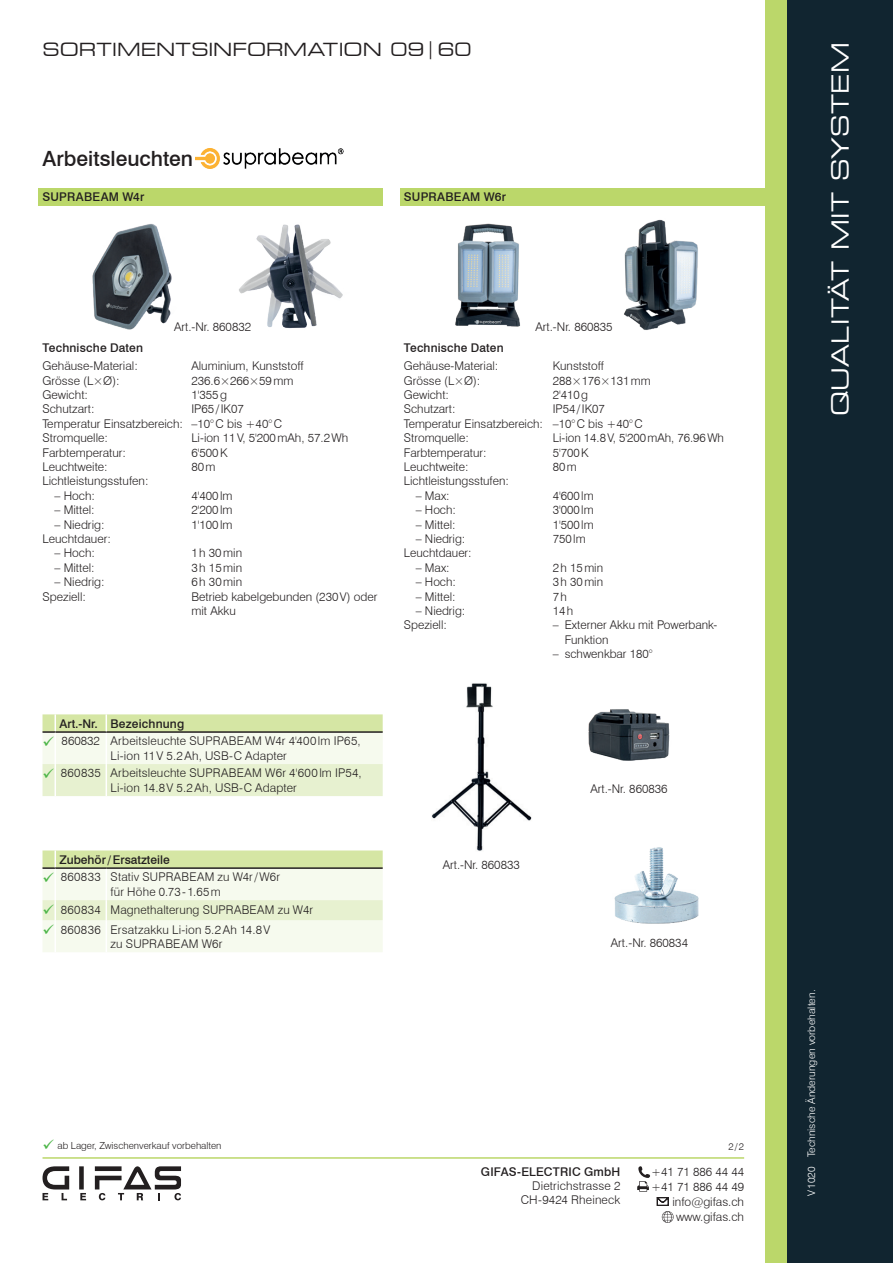
<style>
.page{position:relative;width:893px;height:1263px;background:#fff}
.page>*{position:absolute;margin:0;border:0;box-sizing:border-box;transform-origin:0 0}
.t1{font:expanded 23.55px "Square 721 BT";letter-spacing:.01em;color:#fff}
.t2{font:500 21px "Swiss 721 BT";color:#231f20}
.t3{font:expanded 18px "Square 721 BT";color:#231f20}
.t4{font:300 12px/14.4px "Swiss 721 BT";color:#231f20}
.t5{font:500 12px "Swiss 721 BT";letter-spacing:.015em;color:#231f20}
.t6{font:300 12px/14.4px "Swiss 721 BT";letter-spacing:.02em;color:#231f20}
.t7{font:300 10.5px "Swiss 721 BT";color:#fff}
.t8{font:300 9.75px "Swiss 721 BT";color:#231f20}
.s1{color:#4bb547}
</style>
<div class="page">
<div style="left:787px;top:0;width:106px;height:1263px;background:#112530"></div>
<div style="left:765px;top:0;width:22px;height:1263px;background:#bbd76a"></div>
<div style="left:79px;top:1166px;width:5px;height:23px;background:#231f20"></div>
<svg style="left:43px;top:1166px;width:26px;height:34px"></svg>
<svg style="left:80px;top:1193px;width:6px;height:7px"></svg>
<svg style="left:95px;top:1166px;width:86px;height:34px"></svg>
<hr style="left:43px;top:1157px;width:701px;height:2px;background:#bbd76a">
<svg style="left:637px;top:1166px;width:36px;height:57px"></svg>
<img style="left:624px;top:219px;width:74px;height:111px">
<img style="left:92px;top:224px;width:80px;height:106px">
<img style="left:239px;top:224px;width:104px;height:105px">
<img style="left:455px;top:223px;width:65px;height:104px">
<div style="left:38px;top:188px;width:345px;height:17px;background:#bbd76a"></div>
<div style="left:400px;top:188px;width:370px;height:17px;background:#bbd76a"></div>
<img style="left:431px;top:683px;width:101px;height:168px">
<img style="left:614px;top:847px;width:85px;height:77px">
<img style="left:588px;top:709px;width:82px;height:52px">
<img style="left:196px;top:149px;width:148px;height:20px">
<svg style="left:43px;top:714px;width:340px;height:82px;background:#e5eecf"></svg>
<hr style="left:55px;top:733px;width:1px;height:31px;background:#fff">
<hr style="left:55px;top:764px;width:1px;height:32px;background:#fff">
<svg style="left:43px;top:850px;width:340px;height:102px;background:#eaf1d9"></svg>
<hr style="left:55px;top:920px;width:1px;height:32px;background:#fff">
<h3 class="t3" style="left:43px;top:39px;width:431px">SORTIMENTSINFORMATION 09|60</h3>
<h1 class="t1" style="left:826px;top:416px;width:375px;rotate:-90deg">QUALITÄT MIT SYSTEM</h1>
<h2 class="t2" style="left:43px;top:146px;width:152px">Arbeitsleuchten</h2>
<p class="t5" style="left:43px;top:190px;width:103px">SUPRABEAM W4r</p>
<p class="t5" style="left:404px;top:190px;width:104px">SUPRABEAM W6r</p>
<p class="t4" style="left:174px;top:320px;width:79px">Art.-Nr. 860832</p>
<p class="t4" style="left:535px;top:320px;width:79px">Art.-Nr. 860835</p>
<p class="t5" style="left:43px;top:340px;width:102px">Technische Daten</p>
<p class="t4" style="left:43px;top:359px;width:97px">Gehäuse-Material:</p>
<p class="t4" style="left:191px;top:359px;width:114px">Aluminium, Kunststoff</p>
<p class="t4" style="left:43px;top:373px;width:79px">Grösse (L×Ø):</p>
<p class="t4" style="left:191px;top:373px;width:104px">236.6×266×59mm</p>
<p class="t4" style="left:43px;top:387px;width:47px">Gewicht:</p>
<p class="t4" style="left:191px;top:387px;width:37px">1'355g</p>
<p class="t4" style="left:43px;top:402px;width:54px">Schutzart:</p>
<p class="t5" style="left:404px;top:340px;width:101px">Technische Daten</p>
<p class="t4" style="left:404px;top:359px;width:96px">Gehäuse-Material:</p>
<p class="t4" style="left:553px;top:359px;width:53px">Kunststoff</p>
<p class="t4" style="left:404px;top:373px;width:78px">Grösse (L×Ø):</p>
<p class="t4" style="left:553px;top:373px;width:99px">288×176×131mm</p>
<p class="t4" style="left:404px;top:387px;width:47px">Gewicht:</p>
<p class="t4" style="left:553px;top:387px;width:37px">2'410g</p>
<p class="t4" style="left:404px;top:402px;width:53px">Schutzart:</p>
<p class="t4" style="left:43px;top:402px;width:241px;text-indent:149px">IP65/IK07<br>Temperatur Einsatzbereich: –10°C bis +40°C<br>Stromquelle:</p>
<p class="t4" style="left:404px;top:402px;width:240px;text-indent:149px">IP54/IK07<br>Temperatur Einsatzbereich: –10°C bis +40°C<br>Stromquelle:</p>
<p class="t4" style="left:191px;top:431px;width:159px">Li-ion 11V, 5'200mAh, 57.2Wh</p>
<p class="t4" style="left:553px;top:431px;width:173px">Li-ion 14.8V, 5'200mAh, 76.96Wh</p>
<p class="t4" style="left:43px;top:445px;width:85px">Farbtemperatur:</p>
<p class="t4" style="left:191px;top:445px;width:38px">6'500K</p>
<p class="t4" style="left:43px;top:459px;width:67px">Leuchtweite:</p>
<p class="t4" style="left:191px;top:459px;width:26px">80m</p>
<p class="t4" style="left:43px;top:474px;width:108px">Lichtleistungsstufen:</p>
<p class="t4" style="left:55px;top:488px;width:42px">– Hoch:</p>
<p class="t4" style="left:191px;top:488px;width:43px">4'400lm</p>
<p class="t4" style="left:55px;top:503px;width:42px">– Mittel:</p>
<p class="t4" style="left:191px;top:503px;width:43px">2'200lm</p>
<p class="t4" style="left:55px;top:517px;width:52px">– Niedrig:</p>
<p class="t4" style="left:191px;top:517px;width:43px">1'100lm</p>
<p class="t4" style="left:43px;top:531px;width:70px">Leuchtdauer:</p>
<p class="t4" style="left:55px;top:546px;width:42px">– Hoch:</p>
<p class="t4" style="left:191px;top:546px;width:52px">1h 30min</p>
<p class="t4" style="left:55px;top:560px;width:42px">– Mittel:</p>
<p class="t4" style="left:191px;top:560px;width:52px">3h 15min</p>
<p class="t4" style="left:55px;top:575px;width:52px">– Niedrig:</p>
<p class="t4" style="left:191px;top:575px;width:52px">6h 30min</p>
<p class="t4" style="left:43px;top:589px;width:45px">Speziell:</p>
<p class="t4" style="left:191px;top:589px;width:188px">Betrieb kabelgebunden (230V) oder mit Akku</p>
<p class="t5" style="left:60px;top:716px;width:126px">Art.-Nr. Bezeichnung</p>
<p class="t4" style="left:43px;top:734px;width:319px;text-align:center"><span class="s1">✓</span> 860832 Arbeitsleuchte SUPRABEAM W4r 4'400lm IP65,<br>Li-ion 11V 5.2Ah, USB-C Adapter</p>
<p class="t4" style="left:43px;top:766px;width:321px;text-align:center"><span class="s1">✓</span> 860835 Arbeitsleuchte SUPRABEAM W6r 4'600lm IP54,<br>Li-ion 14.8V 5.2Ah, USB-C Adapter</p>
<p class="t5" style="left:60px;top:852px;width:112px">Zubehör/Ersatzteile</p>
<p class="t6" style="left:111px;top:870px;width:171px;text-indent:-68px"><span class="s1">✓</span> 860833 Stativ SUPRABEAM zu W4r/W6r für Höhe 0.73-1.65m</p>
<p class="t4" style="left:43px;top:902px;width:272px"><span class="s1">✓</span> 860834 Magnethalterung SUPRABEAM zu W4r</p>
<p class="t6" style="left:111px;top:922px;width:161px;text-indent:-68px"><span class="s1">✓</span> 860836 Ersatzakku Li-ion 5.2Ah 14.8V zu SUPRABEAM W6r</p>
<p class="t8" style="left:43px;top:1140px;width:181px"><span class="s1">✓</span> ab Lager, Zwischenverkauf vorbehalten</p>
<p class="t4" style="left:404px;top:445px;width:84px">Farbtemperatur:</p>
<p class="t4" style="left:553px;top:445px;width:38px">5'700K</p>
<p class="t4" style="left:404px;top:459px;width:66px">Leuchtweite:</p>
<p class="t4" style="left:553px;top:459px;width:26px">80m</p>
<p class="t4" style="left:404px;top:474px;width:106px">Lichtleistungsstufen:</p>
<p class="t4" style="left:416px;top:488px;width:35px">– Max:</p>
<p class="t4" style="left:553px;top:488px;width:42px">4'600lm</p>
<p class="t4" style="left:416px;top:503px;width:42px">– Hoch:</p>
<p class="t4" style="left:553px;top:503px;width:42px">3'000lm</p>
<p class="t4" style="left:416px;top:517px;width:41px">– Mittel:</p>
<p class="t4" style="left:553px;top:517px;width:42px">1'500lm</p>
<p class="t4" style="left:416px;top:531px;width:51px">– Niedrig:</p>
<p class="t4" style="left:553px;top:531px;width:34px">750lm</p>
<p class="t4" style="left:404px;top:546px;width:69px">Leuchtdauer:</p>
<p class="t4" style="left:416px;top:560px;width:35px">– Max:</p>
<p class="t4" style="left:553px;top:560px;width:52px">2h 15min</p>
<p class="t4" style="left:416px;top:575px;width:42px">– Hoch:</p>
<p class="t4" style="left:553px;top:575px;width:52px">3h 30min</p>
<p class="t4" style="left:416px;top:589px;width:41px">– Mittel:</p>
<p class="t4" style="left:553px;top:589px;width:16px">7h</p>
<p class="t4" style="left:416px;top:603px;width:51px">– Niedrig:</p>
<p class="t4" style="left:553px;top:603px;width:22px">14h</p>
<p class="t4" style="left:404px;top:618px;width:44px">Speziell:</p>
<p class="t4" style="left:565px;top:618px;width:154px;text-indent:-12px">– Externer Akku mit Powerbank-<br>Funktion</p>
<p class="t4" style="left:553px;top:647px;width:101px">– schwenkbar 180°</p>
<p class="t4" style="left:443px;top:857px;width:79px">Art.-Nr. 860833</p>
<p class="t4" style="left:590px;top:782px;width:79px">Art.-Nr. 860836</p>
<p class="t4" style="left:611px;top:935px;width:79px">Art.-Nr. 860834</p>
<p class="t8" style="left:728px;top:1140px;width:17px">2/2</p>
<p class="t7" style="left:805px;top:1157px;width:169px;rotate:-90deg">Technische Änderungen vorbehalten.</p>
<p class="t5" style="left:481px;top:1164px;width:141px">GIFAS-ELECTRIC GmbH</p>
<p class="t4" style="left:521px;top:1178px;width:101px;text-align:right">Dietrichstrasse 2<br>CH-9424 Rheineck</p>
<p class="t4" style="left:651px;top:1164px;width:95px;line-height:15px;text-align:right">+41 71 886 44 44 +41 71 886 44 49 info@gifas.ch www.gifas.ch</p>
<p class="t7" style="left:805px;top:1196px;width:31px;rotate:-90deg">V1020</p>
</div>
